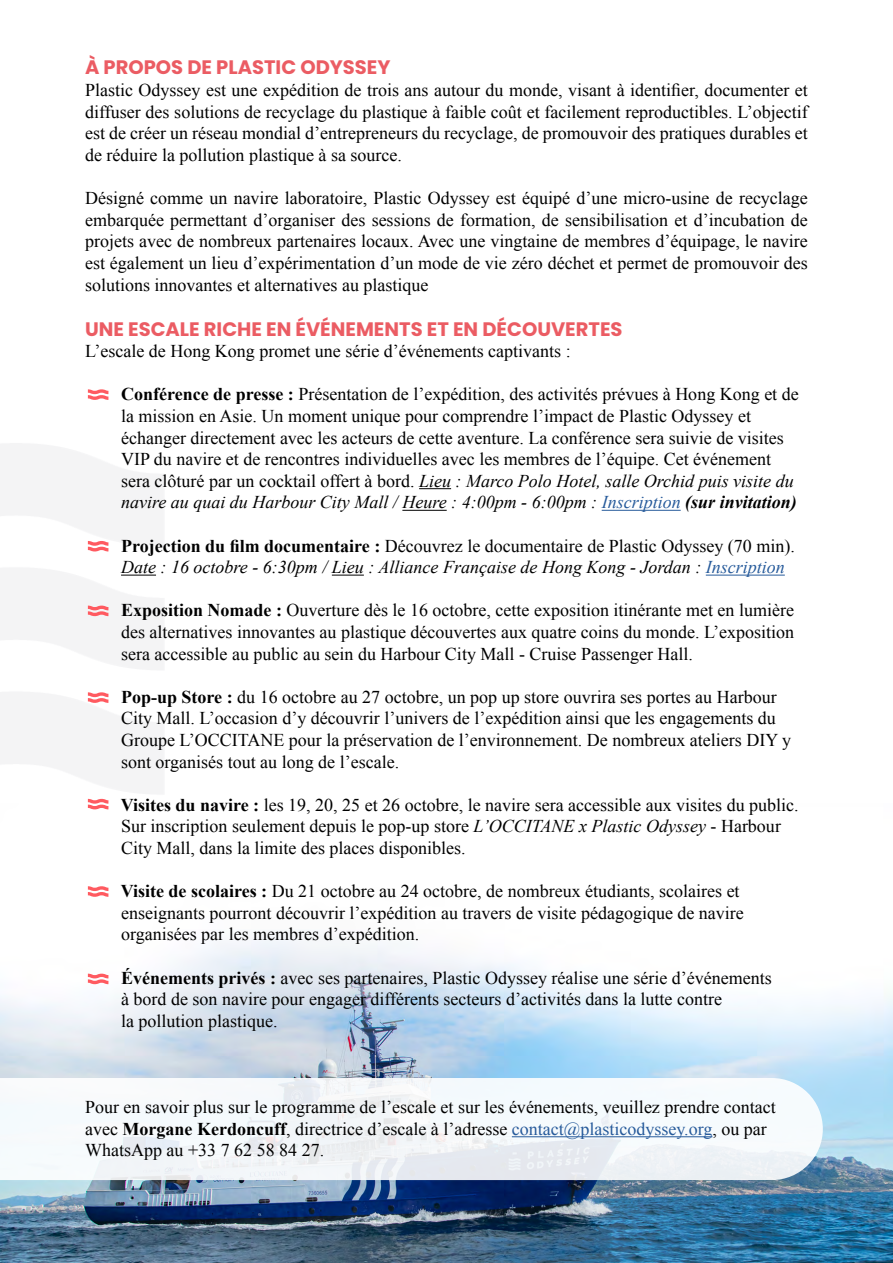
<style>
.page{position:relative;width:893px;height:1263px;background:#fff}
.page>*{position:absolute;margin:0;border:0;box-sizing:border-box;transform-origin:0 0}
.t1{font:700 19.5px "Poppins";color:#eb5c63}
.t2{font:18px/21.6px "Times New Roman";color:#000}
.t3{font:italic 18px/21.6px "Times New Roman";color:#000}
.s1{font-weight:700}
.s2{font-style:italic}
.s3{font-style:italic;color:#275b9b}
.s4{font-weight:700;font-style:italic}
.s5{font-weight:700;font-style:normal}
.s6{font-style:normal}
.s7{color:#275b9b}
</style>
<div class="page">
<img style="left:0;top:803px;width:893px;height:460px">
<svg style="left:0;top:1078px;width:823px;height:102px;fill:#f5f9fc"></svg>
<hr style="left:419px;top:488px;width:32px;height:1px;background:#000">
<hr style="left:402px;top:510px;width:45px;height:1px;background:#000">
<hr style="left:602px;top:510px;width:79px;height:1px;background:#275b9b">
<hr style="left:121px;top:575px;width:35px;height:1px;background:#000">
<hr style="left:332px;top:575px;width:32px;height:1px;background:#000">
<hr style="left:706px;top:575px;width:79px;height:1px;background:#275b9b">
<hr style="left:512px;top:1136px;width:200px;height:1px;background:#275b9b">
<svg style="left:88px;top:389px;width:20px;height:11px"></svg>
<svg style="left:88px;top:541px;width:20px;height:10px"></svg>
<svg style="left:88px;top:605px;width:20px;height:11px"></svg>
<svg style="left:88px;top:692px;width:20px;height:11px"></svg>
<svg style="left:88px;top:799px;width:20px;height:10px"></svg>
<svg style="left:88px;top:886px;width:20px;height:11px"></svg>
<svg style="left:88px;top:974px;width:20px;height:10px"></svg>
<p class="t1" style="left:85px;top:56px;width:307px">À PROPOS DE PLASTIC ODYSSEY</p>
<p class="t2" style="left:85px;top:79px;width:724px;text-align:justify">Plastic Odyssey est une expédition de trois ans autour du monde, visant à identifier, documenter et diffuser des solutions de recyclage du plastique à faible coût et facilement reproductibles. L’objectif est de créer un réseau mondial d’entrepreneurs du recyclage, de promouvoir des pratiques durables et de réduire la pollution plastique à sa source.</p>
<p class="t2" style="left:85px;top:187px;width:724px;text-align:justify">Désigné comme un navire laboratoire, Plastic Odyssey est équipé d’une micro-usine de recyclage embarquée permettant d’organiser des sessions de formation, de sensibilisation et d’incubation de projets avec de nombreux partenaires locaux. Avec une vingtaine de membres d’équipage, le navire est également un lieu d’expérimentation d’un mode de vie zéro déchet et permet de promouvoir des solutions innovantes et alternatives au plastique</p>
<p class="t1" style="left:85px;top:317px;width:539px">UNE ESCALE RICHE EN ÉVÉNEMENTS ET EN DÉCOUVERTES</p>
<p class="t2" style="left:85px;top:340px;width:487px">L’escale de Hong Kong promet une série d’événements captivants :</p>
<p class="t2" style="left:121px;top:383px;width:679px"><span class="s1">Conférence de presse :</span> Présentation de l’expédition, des activités prévues à Hong Kong et de la mission en Asie. Un moment unique pour comprendre l’impact de Plastic Odyssey et échanger directement avec les acteurs de cette aventure. La conférence sera suivie de visites VIP du navire et de rencontres individuelles avec les membres de l’équipe. Cet événement sera clôturé par un cocktail offert à bord. <span class="s2">Lieu : Marco Polo Hotel, salle Orchid puis visite du navire au quai du Harbour City Mall / Heure : 4:00pm - 6:00pm :</span> <span class="s3">Inscription</span> <span class="s4">(sur invitation)</span></p>
<p class="t3" style="left:121px;top:534px;width:675px"><span class="s5">Projection du film documentaire :</span> <span class="s6">Découvrez le documentaire de Plastic Odyssey (70 min).<br></span>Date : 16 octobre - 6:30pm / Lieu : Alliance Française de Hong Kong - Jordan : <span class="s7">Inscription</span></p>
<p class="t2" style="left:121px;top:599px;width:675px;text-align:justify"><span class="s1">Exposition Nomade :</span> Ouverture dès le 16 octobre, cette exposition itinérante met en lumière des alternatives innovantes au plastique découvertes aux quatre coins du monde. L’exposition sera accessible au public au sein du Harbour City Mall - Cruise Passenger Hall.</p>
<p class="t2" style="left:121px;top:686px;width:672px"><span class="s1">Pop-up Store :</span> du 16 octobre au 27 octobre, un pop up store ouvrira ses portes au Harbour City Mall. L’occasion d’y découvrir l’univers de l’expédition ainsi que les engagements du Groupe L’OCCITANE pour la préservation de l’environnement. De nombreux ateliers DIY y sont organisés tout au long de l’escale.</p>
<p class="t2" style="left:121px;top:794px;width:679px"><span class="s1">Visites du navire :</span> les 19, 20, 25 et 26 octobre, le navire sera accessible aux visites du public.<br>Sur inscription seulement depuis le pop-up store <span class="s2">L’OCCITANE x Plastic Odyssey</span> - Harbour<br>City Mall, dans la limite des places disponibles.</p>
<p class="t2" style="left:121px;top:880px;width:625px"><span class="s1">Visite de scolaires :</span> Du 21 octobre au 24 octobre, de nombreux étudiants, scolaires et enseignants pourront découvrir l’expédition au travers de visite pédagogique de navire organisées par les membres d’expédition.</p>
<p class="t2" style="left:121px;top:966px;width:652px"><span class="s1">Événements privés :</span> avec ses partenaires, Plastic Odyssey réalise une série d’événements à bord de son navire pour engager différents secteurs d’activités dans la lutte contre<br>la pollution plastique.</p>
<p class="t2" style="left:85px;top:1096px;width:692px">Pour en savoir plus sur le programme de l’escale et sur les événements, veuillez prendre contact avec <span class="s1">Morgane Kerdoncuff</span>, directrice d’escale à l’adresse <span class="s7">contact@plasticodyssey.org</span>, ou par<br>WhatsApp au +33 7 62 58 84 27.</p>
</div>
